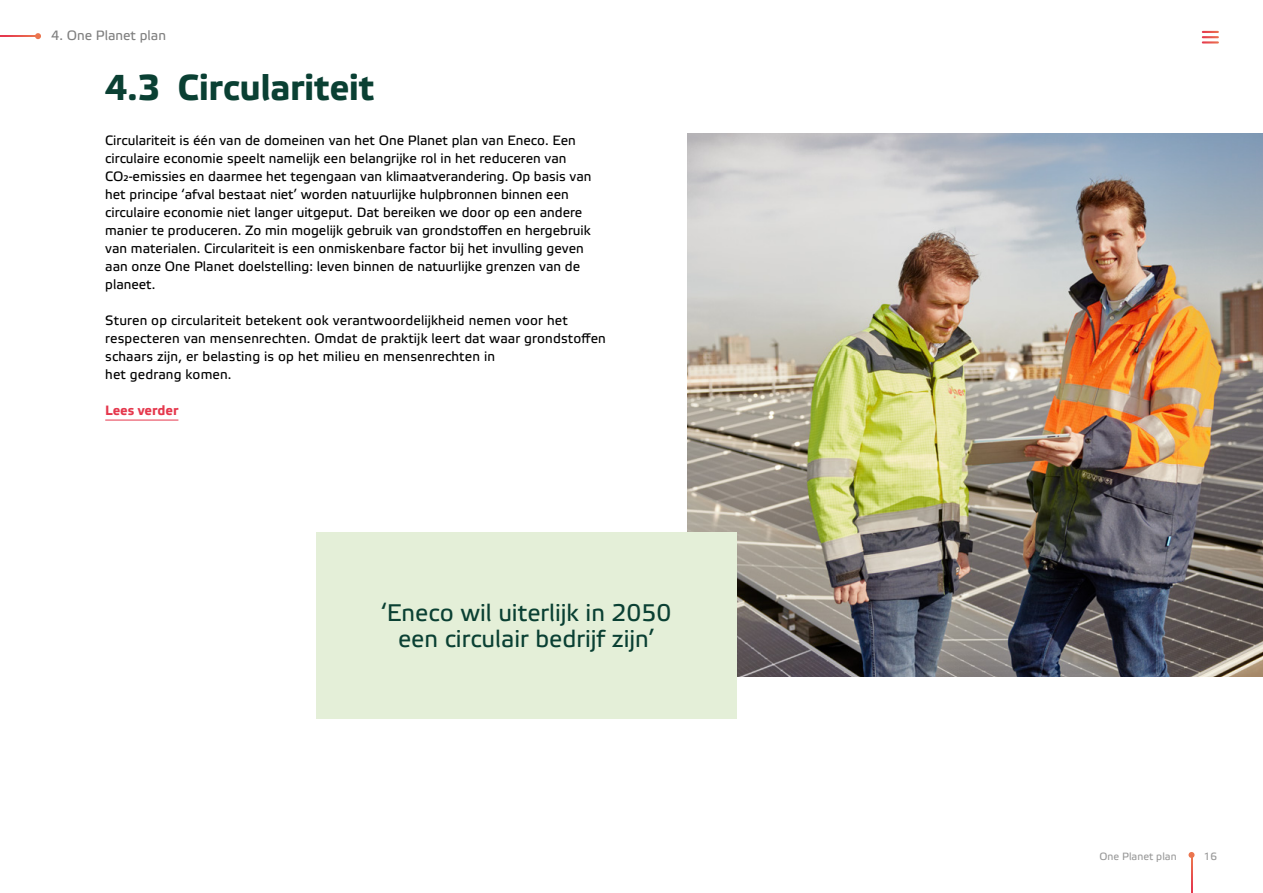
<style>
.page{position:relative;width:1263px;height:893px;background:#fff}
.page>*{position:absolute;margin:0;border:0;box-sizing:border-box;transform-origin:0 0}
.t1{font:700 36px "Etelka Text Pro";letter-spacing:-.005em;color:#0a4033}
.t2{font:24px/25.5px "Etelka Text Pro";color:#0a4033;text-align:center}
.t3{font:13.5px/18px "Etelka Text Pro";color:#000}
.t4{font:13.5px "Etelka Text Pro";color:#808080}
.t5{font:700 13.5px "Etelka Text Pro";color:#e5384d}
.t6{font:10.5px "Etelka Text Pro";color:#999}
.s1{font-family:"Etelka Medium Pro";font-size:8.1px}
</style>
<div class="page">
<hr style="left:105px;top:420px;width:73px;height:1px;background:#e5384d">
<img style="left:687px;top:133px;width:576px;height:544px">
<div style="left:316px;top:532px;width:421px;height:187px;background:#e4efd8"></div>
<svg style="left:1202px;top:31px;width:17px;height:7px"></svg>
<svg style="left:1202px;top:41px;width:17px;height:3px"></svg>
<svg style="left:1188px;top:852px;width:6px;height:6px"></svg>
<svg style="left:1191px;top:853px;width:1px;height:40px"></svg>
<svg style="left:35px;top:33px;width:6px;height:6px"></svg>
<svg style="left:0;top:36px;width:40px;height:1px"></svg>
<p class="t4" style="left:51px;top:28px;width:117px">4. One Planet plan</p>
<h1 class="t1" style="left:105px;top:68px;width:271px">4.3 Circulariteit</h1>
<p class="t3" style="left:105px;top:133px;width:488px">Circulariteit is één van de domeinen van het One Planet plan van Eneco. Een circulaire economie speelt namelijk een belangrijke rol in het reduceren van CO<span class="s1">2</span>-emissies en daarmee het tegengaan van klimaatverandering. Op basis van het principe ‘afval bestaat niet’ worden natuurlijke hulpbronnen binnen een circulaire economie niet langer uitgeput. Dat bereiken we door op een andere manier te produceren. Zo min mogelijk gebruik van grondstoffen en hergebruik van materialen. Circulariteit is een onmiskenbare factor bij het invulling geven aan onze One Planet doelstelling: leven binnen de natuurlijke grenzen van de planeet.</p>
<p class="t3" style="left:105px;top:313px;width:502px">Sturen op circulariteit betekent ook verantwoordelijkheid nemen voor het respecteren van mensenrechten. Omdat de praktijk leert dat waar grondstoffen schaars zijn, er belasting is op het milieu en mensenrechten in<br>het gedrang komen.</p>
<p class="t5" style="left:105px;top:403px;width:75px">Lees verder</p>
<h2 class="t2" style="left:381px;top:602px;width:292px">‘Eneco wil uiterlijk in 2050 een circulair bedrijf zijn’</h2>
<p class="t6" style="left:1099px;top:850px;width:79px">One Planet plan</p>
<p class="t6" style="left:1204px;top:850px;width:15px">16</p>
</div>
